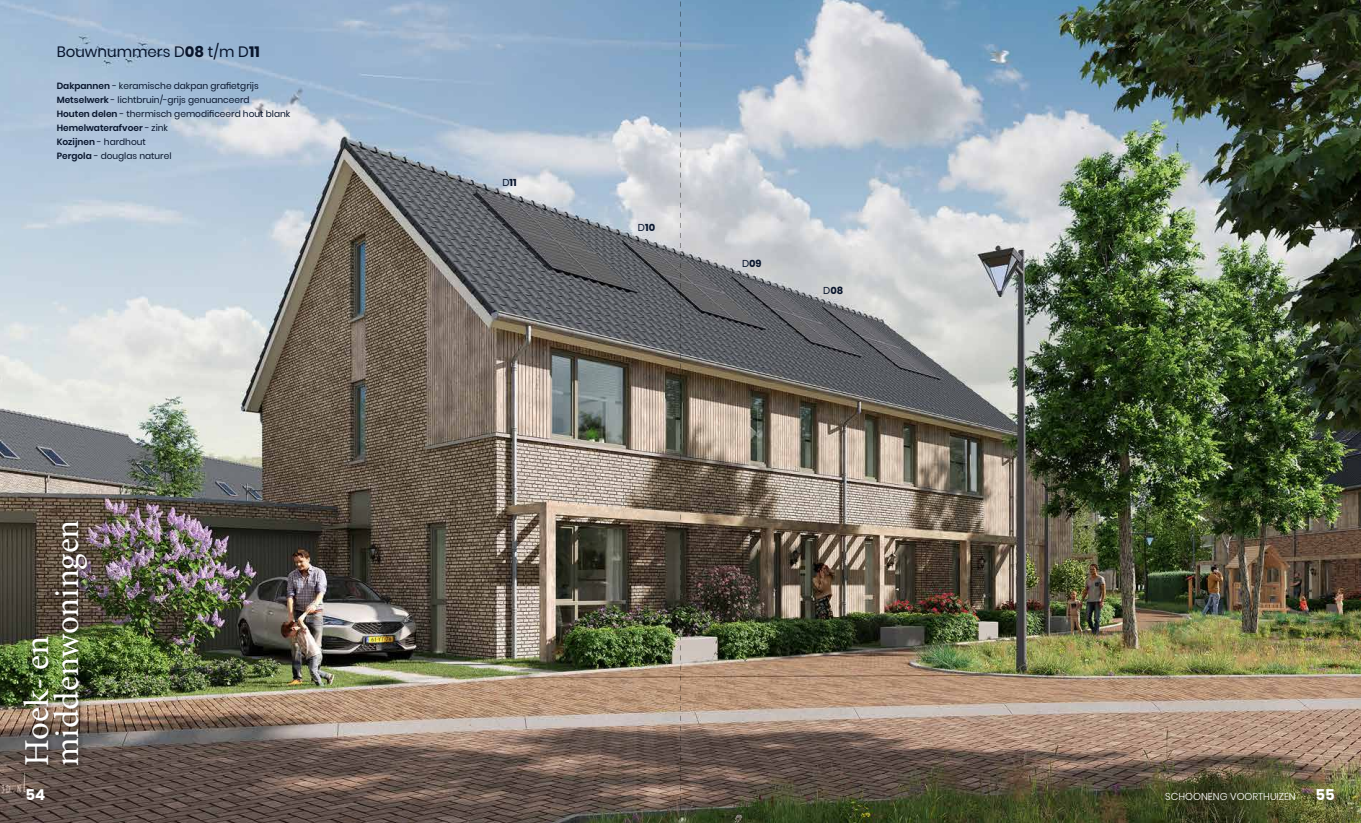
<style>
.page{position:relative;width:1361px;height:823px;background:#fff}
.page>*{position:absolute;margin:0;border:0;box-sizing:border-box;transform-origin:0 0}
.t1{font:35px/30px "Minion Pro";color:#fff}
.t2{font:15px "Poppins";color:#08152c}
.t3{font:700 15px "Poppins";color:#fff}
.t4{font:300 10px "Poppins";color:#fff}
.t5{font:700 10px "Poppins";color:#08152c}
.t6{font:9px/14px "Poppins";color:#08152c}
.s1{font-weight:700}
.s2{font-weight:600}
.s3{font-weight:400}
</style>
<div class="page">
<img style="left:0;top:0;width:1361px;height:822px">
<div style="left:19px;top:516px;width:75px;height:255px;background:#000;opacity:.75"></div>
<svg style="left:680px;top:0;width:1px;height:822px"></svg>
<h2 class="t2" style="left:57px;top:43px;width:204px">Bouwnummers D<span class="s1">08</span> t/m D<span class="s1">11</span></h2>
<p class="t6" style="left:57px;top:79px;width:235px"><span class="s2">Dakpannen</span> - keramische dakpan grafietgrijs <span class="s2">Metselwerk</span> - lichtbruin/-grijs genuanceerd<br><span class="s2">Houten delen</span> - thermisch gemodificeerd hout blank <span class="s2">Hemelwaterafvoer</span> - zink<br><span class="s2">Kozijnen</span> - hardhout<br><span class="s2">Pergola</span> - douglas naturel</p>
<h1 class="t1" style="left:23px;top:765px;width:248px;rotate:-90deg">Hoek- en middenwoningen</h1>
<p class="t5" style="left:502px;top:177px;width:16px"><span class="s3">D</span>11</p>
<p class="t5" style="left:638px;top:221px;width:19px"><span class="s3">D</span>10</p>
<p class="t5" style="left:742px;top:257px;width:21px"><span class="s3">D</span>09</p>
<p class="t5" style="left:823px;top:284px;width:22px"><span class="s3">D</span>08</p>
<h2 class="t3" style="left:26px;top:785px;width:21px">54</h2>
<p class="t4" style="left:1165px;top:790px;width:132px">SCHOONENG VOORTHUIZEN</p>
<h2 class="t3" style="left:1315px;top:785px;width:21px">55</h2>
</div>
